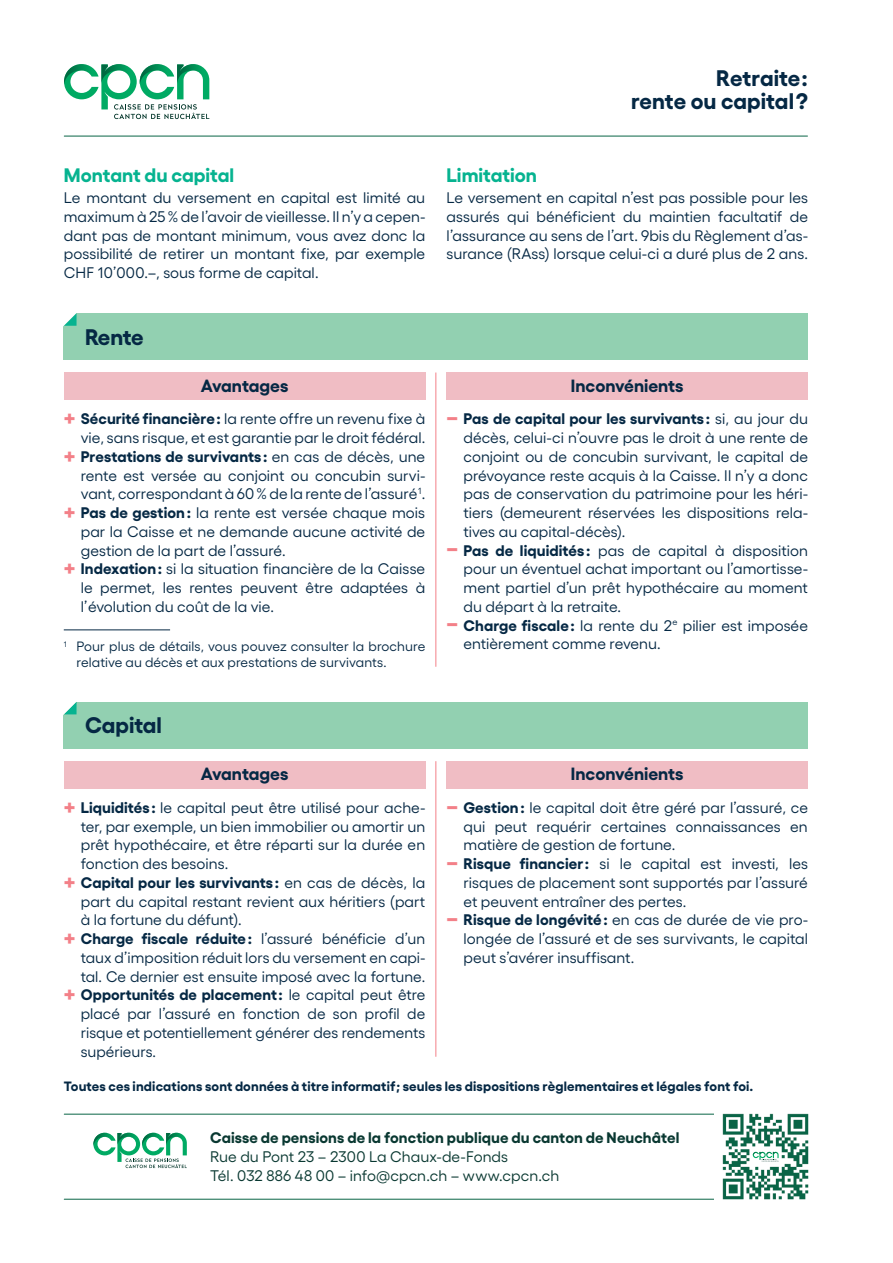
<style>
.page{position:relative;width:893px;height:1263px;background:#fff}
.page>*{position:absolute;margin:0;border:0;box-sizing:border-box;transform-origin:0 0}
.t1{font:700 22.5px/22.5px "Gellix";color:#052844;text-align:right}
.t2{font:700 19.5px "Gellix";color:#06b390}
.t3{font:700 17.7px "Gellix";color:#052844}
.t4{font:15.3px/18.8px "Gellix";color:#052844;text-align:justify}
.t5{font:700 15.3px "Gellix";letter-spacing:.005em;color:#052844}
.t6{font:15.3px/18.8px "Gellix";letter-spacing:.005em;color:#093831}
.t7{font:700 15.3px "Gellix";letter-spacing:.005em;color:#093831}
.t8{font:700 13.5px "Gellix";letter-spacing:.01em;color:#052844}
.t9{font:13.5px/15.3px "Gellix";letter-spacing:.005em;color:#052844}
.s1{font-weight:800;font-size:19.5px;color:#f38088}
.s2{font-weight:700}
.s3{font-weight:400}
</style>
<div class="page">
<hr style="left:64px;top:136px;width:743px;height:1px;background:#096446">
<hr style="left:64px;top:1114px;width:743px;height:1px;background:#096446">
<hr style="left:64px;top:1199px;width:743px;height:1px;background:#096446">
<svg style="left:93px;top:1133px;width:94px;height:35px"></svg>
<div style="left:714px;top:1110px;width:98px;height:93px;background:#fff"></div>
<img style="left:722px;top:1113px;width:87px;height:87px">
<svg style="left:751px;top:1150px;width:30px;height:13px"></svg>
<svg style="left:753px;top:1152px;width:26px;height:10px"></svg>
<svg style="left:64px;top:64px;width:145px;height:55px"></svg>
<div style="left:446px;top:372px;width:362px;height:28px;background:#f0bdc4"></div>
<div style="left:64px;top:313px;width:744px;height:47px;background:#92d0b1"></div>
<svg style="left:63px;top:313px;width:14px;height:17px"></svg>
<div style="left:64px;top:372px;width:361px;height:28px;background:#f0bdc4"></div>
<hr style="left:64px;top:630px;width:106px;height:1px;background:#052844">
<hr style="left:436px;top:372px;width:1px;height:295px;background:#f38088">
<div style="left:64px;top:702px;width:744px;height:46px;background:#92d0b1"></div>
<svg style="left:63px;top:702px;width:14px;height:17px"></svg>
<div style="left:64px;top:761px;width:361px;height:28px;background:#f0bdc4"></div>
<div style="left:446px;top:761px;width:362px;height:28px;background:#f0bdc4"></div>
<hr style="left:436px;top:761px;width:1px;height:296px;background:#f38088">
<h1 class="t1" style="left:631px;top:65px;width:178px">Retraite:<br>rente ou capital?</h1>
<p class="t2" style="left:64px;top:160px;width:172px">Montant du capital</p>
<p class="t4" style="left:64px;top:187px;width:363px">Le montant du versement en capital est limité au maximum à 25% de l’avoir de vieillesse. Il n’y a cepen&shy;dant pas de montant minimum, vous avez donc la possibilité de retirer un montant fixe, par exemple CHF 10’000.–, sous forme de capital.</p>
<h1 class="t1" style="left:85px;top:323px;width:60px">Rente</h1>
<p class="t3" style="left:201px;top:371px;width:89px">Avantages</p>
<p class="t4" style="left:64px;top:408px;width:363px"><span class="s1">+</span> <span class="s2">Sécurité financière:</span> la rente offre un revenu fixe à</p>
<p class="t4" style="left:81px;top:427px;width:346px">vie, sans risque, et est garantie par le droit fédéral.</p>
<p class="t5" style="left:64px;top:444px;width:363px"><span class="s1">+</span> Prestations de survivants: <span class="s3">en cas de décès, une</span></p>
<p class="t4" style="left:81px;top:464px;width:346px">rente est versée au conjoint ou concubin survi-</p>
<p class="t4" style="left:81px;top:483px;width:346px">vant, correspondant à 60% de la rente de l’assuré<sup>1</sup>.</p>
<p class="t4" style="left:64px;top:502px;width:363px"><span class="s1">+</span> <span class="s2">Pas de gestion:</span> la rente est versée chaque mois</p>
<p class="t4" style="left:81px;top:520px;width:346px">par la Caisse et ne demande aucune activité de</p>
<p class="t4" style="left:81px;top:539px;width:206px">gestion de la part de l’assuré.</p>
<p class="t4" style="left:64px;top:558px;width:363px"><span class="s1">+</span> <span class="s2">Indexation:</span> si la situation financière de la Caisse</p>
<p class="t4" style="left:81px;top:577px;width:346px">le permet, les rentes peuvent être adaptées à</p>
<p class="t4" style="left:81px;top:595px;width:195px">l’évolution du coût de la vie.</p>
<p class="t9" style="left:77px;top:638px;width:350px;text-indent:-13px"><sup>1</sup> Pour plus de détails, vous pouvez consulter la brochure relative au décès et aux prestations de survivants.</p>
<h1 class="t1" style="left:85px;top:711px;width:78px">Capital</h1>
<p class="t3" style="left:201px;top:760px;width:89px">Avantages</p>
<p class="t4" style="left:64px;top:797px;width:363px"><span class="s1">+</span> <span class="s2">Liquidités:</span> le capital peut être utilisé pour ache-</p>
<p class="t4" style="left:81px;top:815px;width:346px">ter, par exemple, un bien immobilier ou amortir un</p>
<p class="t4" style="left:81px;top:834px;width:346px">prêt hypothécaire, et être réparti sur la durée en</p>
<p class="t4" style="left:81px;top:853px;width:149px">fonction des besoins.</p>
<p class="t5" style="left:64px;top:870px;width:363px"><span class="s1">+</span> Capital pour les survivants: <span class="s3">en cas de décès, la</span></p>
<p class="t4" style="left:81px;top:890px;width:346px">part du capital restant revient aux héritiers (part</p>
<p class="t4" style="left:81px;top:909px;width:162px">à la fortune du défunt).</p>
<p class="t5" style="left:64px;top:926px;width:363px"><span class="s1">+</span> Charge fiscale réduite: <span class="s3">l’assuré bénéficie d’un</span></p>
<p class="t4" style="left:81px;top:947px;width:346px">taux d’imposition réduit lors du versement en capi-</p>
<p class="t4" style="left:81px;top:965px;width:346px">tal. Ce dernier est ensuite imposé avec la fortune.</p>
<p class="t5" style="left:64px;top:983px;width:363px"><span class="s1">+</span> Opportunités de placement: <span class="s3">le capital peut être</span></p>
<p class="t4" style="left:81px;top:1003px;width:346px">placé par l’assuré en fonction de son profil de</p>
<p class="t4" style="left:81px;top:1022px;width:346px">risque et potentiellement générer des rendements</p>
<p class="t4" style="left:81px;top:1040px;width:77px">supérieurs.</p>
<p class="t2" style="left:446px;top:160px;width:92px">Limitation</p>
<p class="t4" style="left:446px;top:187px;width:363px">Le versement en capital n’est pas possible pour les assurés qui bénéficient du maintien facultatif de l’assurance au sens de l’art. 9bis du Règlement d’as&shy;surance (RAss) lorsque celui-ci a duré plus de 2 ans.</p>
<p class="t3" style="left:571px;top:371px;width:114px">Inconvénients</p>
<p class="t5" style="left:446px;top:407px;width:363px"><span class="s1">−</span> Pas de capital pour les survivants: <span class="s3">si, au jour du</span></p>
<p class="t4" style="left:463px;top:427px;width:346px">décès, celui-ci n’ouvre pas le droit à une rente de</p>
<p class="t4" style="left:463px;top:445px;width:346px">conjoint ou de concubin survivant, le capital de</p>
<p class="t4" style="left:463px;top:464px;width:346px">prévoyance reste acquis à la Caisse. Il n’y a donc</p>
<p class="t4" style="left:463px;top:483px;width:346px">pas de conservation du patrimoine pour les héri-</p>
<p class="t4" style="left:463px;top:502px;width:346px">tiers (demeurent réservées les dispositions rela-</p>
<p class="t4" style="left:463px;top:520px;width:163px">tives au capital-décès).</p>
<p class="t4" style="left:446px;top:539px;width:363px"><span class="s1">−</span> <span class="s2">Pas de liquidités:</span> pas de capital à disposition</p>
<p class="t4" style="left:463px;top:558px;width:346px">pour un éventuel achat important ou l’amortisse-</p>
<p class="t4" style="left:463px;top:577px;width:346px">ment partiel d’un prêt hypothécaire au moment</p>
<p class="t4" style="left:463px;top:595px;width:159px">du départ à la retraite.</p>
<p class="t4" style="left:446px;top:614px;width:363px"><span class="s1">−</span> <span class="s2">Charge fiscale:</span> la rente du 2<sup>e</sup> pilier est imposée</p>
<p class="t4" style="left:463px;top:633px;width:199px">entièrement comme revenu.</p>
<p class="t3" style="left:571px;top:760px;width:114px">Inconvénients</p>
<p class="t4" style="left:446px;top:797px;width:363px"><span class="s1">−</span> <span class="s2">Gestion:</span> le capital doit être géré par l’assuré, ce</p>
<p class="t4" style="left:463px;top:815px;width:346px">qui peut requérir certaines connaissances en</p>
<p class="t4" style="left:463px;top:834px;width:213px">matière de gestion de fortune.</p>
<p class="t4" style="left:446px;top:853px;width:363px"><span class="s1">−</span> <span class="s2">Risque financier:</span> si le capital est investi, les</p>
<p class="t4" style="left:463px;top:872px;width:346px">risques de placement sont supportés par l’assuré</p>
<p class="t4" style="left:463px;top:890px;width:224px">et peuvent entraîner des pertes.</p>
<p class="t4" style="left:446px;top:909px;width:363px"><span class="s1">−</span> <span class="s2">Risque de longévité:</span> en cas de durée de vie pro-</p>
<p class="t4" style="left:463px;top:928px;width:346px">longée de l’assuré et de ses survivants, le capital</p>
<p class="t4" style="left:463px;top:947px;width:172px">peut s’avérer insuffisant.</p>
<p class="t8" style="left:64px;top:1076px;width:691px">Toutes ces indications sont données à titre informatif; seules les dispositions règlementaires et légales font foi.</p>
<p class="t7" style="left:210px;top:1125px;width:471px">Caisse de pensions de la fonction publique du canton de Neuchâtel</p>
<p class="t6" style="left:210px;top:1145px;width:351px">Rue du Pont 23 – 2300 La Chaux-de-Fonds<br>Tél. 032 886 48 00 – info@cpcn.ch – www.cpcn.ch</p>
</div>
